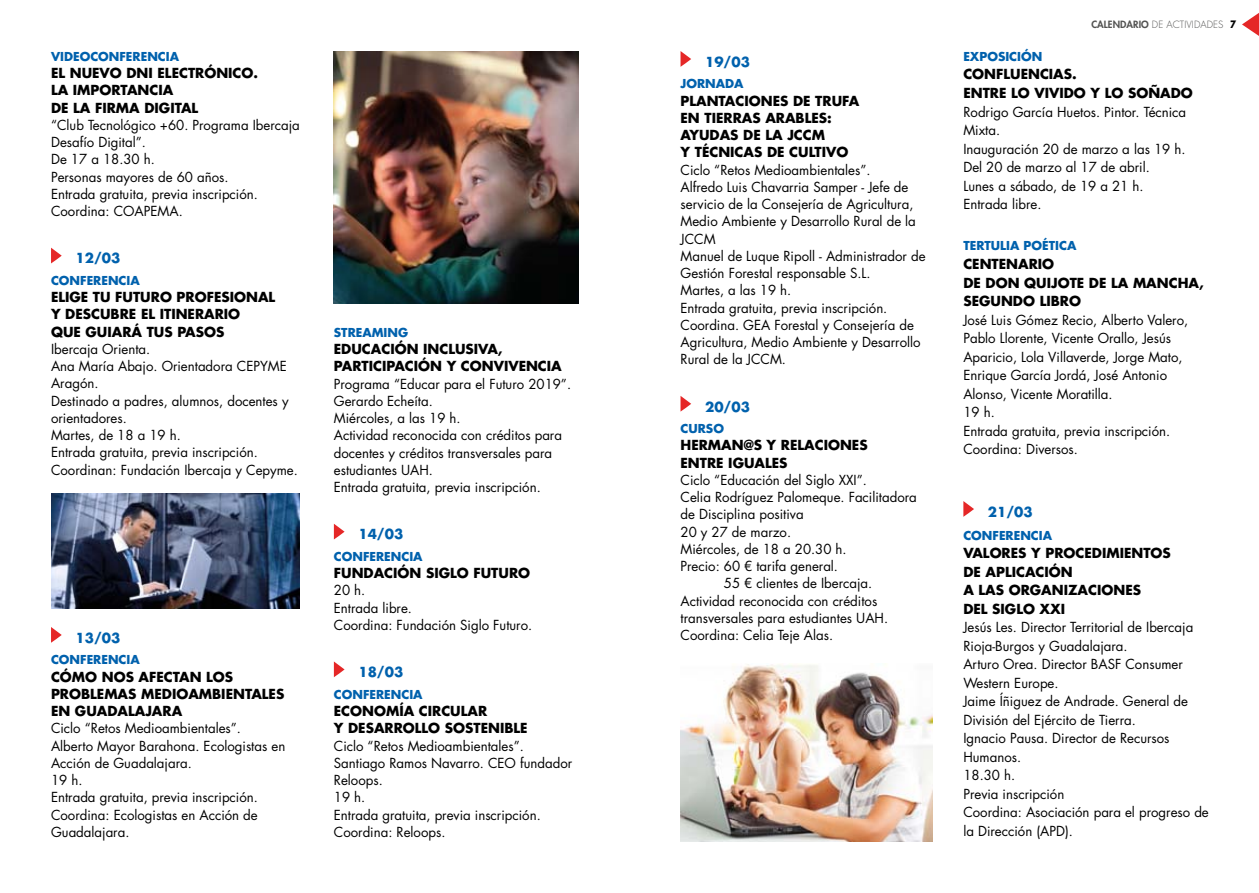
<style>
.page{position:relative;width:1259px;height:893px;background:#fff}
.page>*{position:absolute;margin:0;border:0;box-sizing:border-box;transform-origin:0 0}
.t1{font:13.5px/17.2px "Futura Std";color:#000}
.t2{font:700 13.5px/17.2px "Futura Std";color:#000}
.t3{font:700 13.5px "Futura Std";color:#0061ad}
.t4{font:700 12px "Futura Std";color:#0061ad}
.t5{font:300 9.75px "Futura Std";letter-spacing:.005em;color:#525251}
.s1{font-weight:800}
.s2{font-weight:700;font-size:10.05px;color:#000}
</style>
<div class="page">
<svg style="left:1242px;top:13px;width:17px;height:23px"></svg>
<svg style="left:51px;top:248px;width:11px;height:15px"></svg>
<svg style="left:51px;top:627px;width:11px;height:16px"></svg>
<svg style="left:334px;top:524px;width:10px;height:15px"></svg>
<svg style="left:334px;top:661px;width:10px;height:16px"></svg>
<svg style="left:680px;top:51px;width:11px;height:16px"></svg>
<svg style="left:680px;top:396px;width:11px;height:16px"></svg>
<svg style="left:963px;top:501px;width:11px;height:16px"></svg>
<img style="left:51px;top:494px;width:249px;height:115px">
<img style="left:334px;top:51px;width:244px;height:252px">
<img style="left:680px;top:664px;width:252px;height:178px">
<p class="t4" style="left:51px;top:48px;width:130px">VIDEOCONFERENCIA</p>
<p class="t2" style="left:51px;top:64px;width:209px">EL NUEVO DNI ELECTRÓNICO.<br>LA IMPORTANCIA<br>DE LA FIRMA DIGITAL</p>
<p class="t1" style="left:51px;top:116px;width:250px">“Club Tecnológico +60. Programa Ibercaja<br>Desafío Digital”.<br>De 17 a 18.30 h.<br>Personas mayores de 60 años.<br>Entrada gratuita, previa inscripción.<br>Coordina: COAPEMA.</p>
<p class="t3" style="left:76px;top:249px;width:46px">12/03</p>
<p class="t4" style="left:51px;top:272px;width:90px">CONFERENCIA</p>
<p class="t2" style="left:51px;top:288px;width:226px">ELIGE TU FUTURO PROFESIONAL<br>Y DESCUBRE EL ITINERARIO<br>QUE GUIARÁ TUS PASOS</p>
<p class="t1" style="left:51px;top:340px;width:248px">Ibercaja Orienta.<br>Ana María Abajo. Orientadora CEPYME<br>Aragón.<br>Destinado a padres, alumnos, docentes y orientadores.<br>Martes, de 18 a 19 h.<br>Entrada gratuita, previa inscripción.<br>Coordinan: Fundación Ibercaja y Cepyme.</p>
<p class="t3" style="left:76px;top:629px;width:46px">13/03</p>
<p class="t4" style="left:51px;top:652px;width:90px">CONFERENCIA</p>
<p class="t2" style="left:51px;top:668px;width:235px">CÓMO NOS AFECTAN LOS<br>PROBLEMAS MEDIOAMBIENTALES<br>EN GUADALAJARA</p>
<p class="t1" style="left:51px;top:720px;width:236px">Ciclo “Retos Medioambientales”.<br>Alberto Mayor Barahona. Ecologistas en<br>Acción de Guadalajara.<br>19 h.<br>Entrada gratuita, previa inscripción.<br>Coordina: Ecologistas en Acción de<br>Guadalajara.</p>
<p class="t4" style="left:334px;top:324px;width:76px">STREAMING</p>
<p class="t2" style="left:334px;top:340px;width:229px">EDUCACIÓN INCLUSIVA,<br>PARTICIPACIÓN Y CONVIVENCIA</p>
<p class="t1" style="left:334px;top:375px;width:239px">Programa “Educar para el Futuro 2019”.<br>Gerardo Echeíta.<br>Miércoles, a las 19 h.<br>Actividad reconocida con créditos para docentes y créditos transversales para estudiantes UAH.<br>Entrada gratuita, previa inscripción.</p>
<p class="t3" style="left:358px;top:525px;width:46px">14/03</p>
<p class="t4" style="left:334px;top:548px;width:90px">CONFERENCIA</p>
<p class="t2" style="left:334px;top:564px;width:198px">FUNDACIÓN SIGLO FUTURO</p>
<p class="t1" style="left:334px;top:582px;width:200px">20 h.<br>Entrada libre.<br>Coordina: Fundación Siglo Futuro.</p>
<p class="t3" style="left:358px;top:663px;width:46px">18/03</p>
<p class="t4" style="left:334px;top:686px;width:90px">CONFERENCIA</p>
<p class="t2" style="left:334px;top:702px;width:195px">ECONOMÍA CIRCULAR<br>Y DESARROLLO SOSTENIBLE</p>
<p class="t1" style="left:334px;top:737px;width:240px">Ciclo “Retos Medioambientales”.<br>Santiago Ramos Navarro. CEO fundador<br>Reloops.<br>19 h.<br>Entrada gratuita, previa inscripción.<br>Coordina: Reloops.</p>
<p class="t3" style="left:705px;top:53px;width:46px">19/03</p>
<p class="t4" style="left:680px;top:76px;width:65px">JORNADA</p>
<p class="t2" style="left:680px;top:92px;width:180px">PLANTACIONES DE TRUFA<br>EN TIERRAS ARABLES:<br>AYUDAS DE LA JCCM<br>Y TÉCNICAS DE CULTIVO</p>
<p class="t1" style="left:680px;top:161px;width:247px">Ciclo “Retos Medioambientales”.<br>Alfredo Luis Chavarria Samper - Jefe de servicio de la Consejería de Agricultura,<br>Medio Ambiente y Desarrollo Rural de la<br>JCCM<br>Manuel de Luque Ripoll - Administrador de<br>Gestión Forestal responsable S.L.<br>Martes, a las 19 h.<br>Entrada gratuita, previa inscripción.<br>Coordina. GEA Forestal y Consejería de<br>Agricultura, Medio Ambiente y Desarrollo<br>Rural de la JCCM.</p>
<p class="t3" style="left:705px;top:398px;width:46px">20/03</p>
<p class="t4" style="left:680px;top:421px;width:45px">CURSO</p>
<p class="t2" style="left:680px;top:436px;width:189px">HERMAN@S Y RELACIONES<br>ENTRE IGUALES</p>
<p class="t1" style="left:680px;top:471px;width:188px">Ciclo “Educación del Siglo XXI”.</p>
<p class="t1" style="left:680px;top:489px;width:238px">Celia Rodríguez Palomeque. Facilitadora</p>
<p class="t1" style="left:680px;top:506px;width:125px">de Disciplina positiva</p>
<p class="t1" style="left:680px;top:523px;width:112px">20 y 27 de marzo.</p>
<p class="t1" style="left:680px;top:540px;width:168px">Miércoles, de 18 a 20.30 h.</p>
<p class="t1" style="left:680px;top:558px;width:159px">Precio: 60 € tarifa general.</p>
<p class="t1" style="left:724px;top:575px;width:150px">55 € clientes de Ibercaja.</p>
<p class="t1" style="left:680px;top:592px;width:198px">Actividad reconocida con créditos</p>
<p class="t1" style="left:680px;top:609px;width:209px">transversales para estudiantes UAH.</p>
<p class="t1" style="left:680px;top:627px;width:154px">Coordina: Celia Teje Alas.</p>
<p class="t5" style="left:1091px;top:19px;width:146px"><span class="s1">CALENDARIO</span> DE ACTIVIDADES <span class="s2">7</span></p>
<p class="t4" style="left:963px;top:48px;width:80px">EXPOSICIÓN</p>
<p class="t2" style="left:963px;top:65px;width:231px;line-height:18.5px">CONFLUENCIAS.<br>ENTRE LO VIVIDO Y LO SOÑADO</p>
<p class="t1" style="left:963px;top:102px;width:224px;line-height:18.5px">Rodrigo García Huetos. Pintor. Técnica<br>Mixta.<br>Inauguración 20 de marzo a las 19 h.<br>Del 20 de marzo al 17 de abril.<br>Lunes a sábado, de 19 a 21 h.<br>Entrada libre.</p>
<p class="t4" style="left:963px;top:238px;width:114px">TERTULIA POÉTICA</p>
<p class="t2" style="left:963px;top:254px;width:242px;line-height:18.5px">CENTENARIO<br>DE DON QUIJOTE DE LA MANCHA,<br>SEGUNDO LIBRO</p>
<p class="t1" style="left:963px;top:310px;width:226px;line-height:18.5px">José Luis Gómez Recio, Alberto Valero,<br>Pablo Llorente, Vicente Orallo, Jesús<br>Aparicio, Lola Villaverde, Jorge Mato,<br>Enrique García Jordá, José Antonio<br>Alonso, Vicente Moratilla.<br>19 h.<br>Entrada gratuita, previa inscripción.<br>Coordina: Diversos.</p>
<p class="t3" style="left:988px;top:503px;width:46px">21/03</p>
<p class="t4" style="left:963px;top:527px;width:90px">CONFERENCIA</p>
<p class="t2" style="left:963px;top:544px;width:209px;line-height:18.5px">VALORES Y PROCEDIMIENTOS<br>DE APLICACIÓN<br>A LAS ORGANIZACIONES<br>DEL SIGLO XXI</p>
<p class="t1" style="left:963px;top:618px;width:247px;line-height:18.5px">Jesús Les. Director Territorial de Ibercaja<br>Rioja-Burgos y Guadalajara.<br>Arturo Orea. Director BASF Consumer<br>Western Europe.<br>Jaime Íñiguez de Andrade. General de<br>División del Ejército de Tierra.<br>Ignacio Pausa. Director de Recursos<br>Humanos.<br>18.30 h.<br>Previa inscripción<br>Coordina: Asociación para el progreso de la Dirección (APD).</p>
</div>
